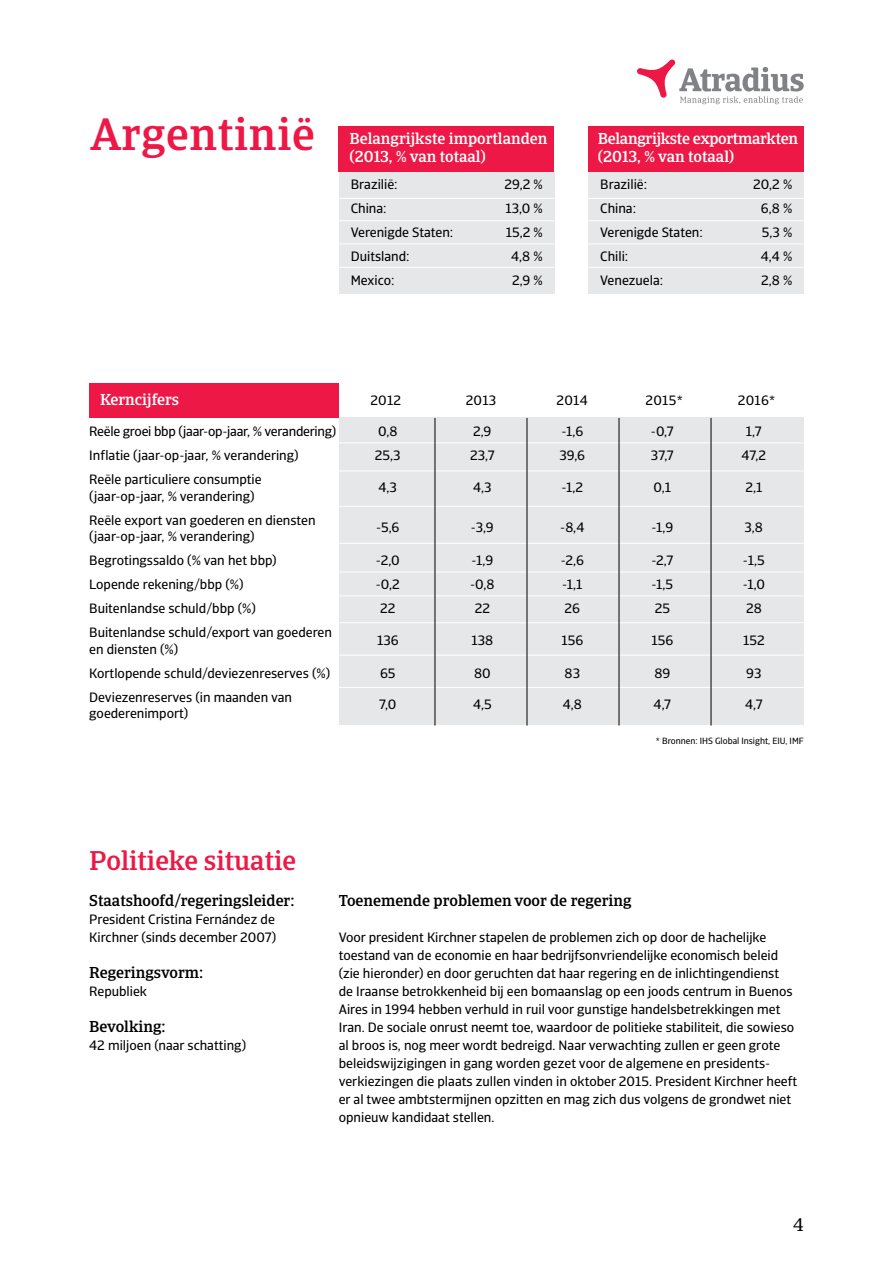
<style>
.page{position:relative;width:893px;height:1263px;background:#fff}
.page>*{position:absolute;margin:0;border:0;box-sizing:border-box;transform-origin:0 0}
.t1{font:500 45px "Catalana";letter-spacing:.015em;color:#ed1846}
.t2{font:500 27px "Catalana";color:#ed1846}
.t3{font:18px "Catalana";color:#000}
.t4{font:500 15.75px "Catalana";color:#000}
.t5{font:500 15.75px/18px "Catalana";color:#fff}
.t6{font:500 15.75px/18px "Catalana";letter-spacing:-.02em;color:#fff}
.t7{font:13.5px/18px "Catalana Sans";color:#000}
.t8{font:13.5px "Catalana Sans";letter-spacing:-.02em;color:#000}
.t9{font:9px "Catalana Sans";color:#000}
</style>
<div class="page">
<div style="left:89px;top:384px;width:250px;height:34px;background:#ed1846"></div>
<div style="left:339px;top:418px;width:465px;height:307px;background:#e6e7e8"></div>
<hr style="left:339px;top:443px;width:465px;height:1px;background:#fff">
<hr style="left:339px;top:471px;width:465px;height:1px;background:#fff">
<hr style="left:339px;top:506px;width:465px;height:1px;background:#fff">
<hr style="left:339px;top:543px;width:465px;height:1px;background:#fff">
<hr style="left:339px;top:572px;width:465px;height:1px;background:#fff">
<hr style="left:339px;top:596px;width:465px;height:1px;background:#fff">
<hr style="left:339px;top:622px;width:465px;height:1px;background:#fff">
<hr style="left:339px;top:655px;width:465px;height:1px;background:#fff">
<hr style="left:339px;top:687px;width:465px;height:1px;background:#fff">
<hr style="left:435px;top:418px;width:1px;height:307px;background:#000">
<hr style="left:527px;top:418px;width:1px;height:307px;background:#000">
<hr style="left:619px;top:418px;width:1px;height:307px;background:#000">
<hr style="left:711px;top:418px;width:1px;height:307px;background:#000">
<div style="left:339px;top:171px;width:215px;height:123px;background:#e6e7e8"></div>
<hr style="left:339px;top:198px;width:215px;height:1px;background:#fff">
<hr style="left:339px;top:221px;width:215px;height:1px;background:#fff">
<hr style="left:339px;top:244px;width:215px;height:1px;background:#fff">
<hr style="left:339px;top:267px;width:215px;height:1px;background:#fff">
<div style="left:588px;top:171px;width:216px;height:123px;background:#e6e7e8"></div>
<hr style="left:588px;top:198px;width:216px;height:1px;background:#fff">
<hr style="left:588px;top:221px;width:216px;height:1px;background:#fff">
<hr style="left:588px;top:244px;width:216px;height:1px;background:#fff">
<hr style="left:588px;top:267px;width:216px;height:1px;background:#fff">
<div style="left:339px;top:126px;width:215px;height:45px;background:#ed1846"></div>
<div style="left:588px;top:126px;width:216px;height:45px;background:#ed1846"></div>
<svg style="left:637px;top:60px;width:167px;height:44px"></svg>
<h1 class="t1" style="left:91px;top:107px;width:226px">Argentinië</h1>
<p class="t5" style="left:349px;top:130px;width:200px">Belangrijkste importlanden (2013, % van totaal)</p>
<p class="t6" style="left:598px;top:130px;width:202px">Belangrijkste exportmarkten (2013, % van totaal)</p>
<p class="t7" style="left:351px;top:175px;width:48px">Brazilië:</p>
<p class="t7" style="left:504px;top:175px;width:40px">29,2 %</p>
<p class="t7" style="left:351px;top:199px;width:37px">China:</p>
<p class="t7" style="left:505px;top:199px;width:39px">13,0 %</p>
<p class="t7" style="left:351px;top:223px;width:104px">Verenigde Staten:</p>
<p class="t7" style="left:506px;top:223px;width:39px">15,2 %</p>
<p class="t7" style="left:351px;top:247px;width:60px">Duitsland:</p>
<p class="t7" style="left:511px;top:247px;width:33px">4,8 %</p>
<p class="t7" style="left:351px;top:271px;width:45px">Mexico:</p>
<p class="t7" style="left:512px;top:271px;width:32px">2,9 %</p>
<p class="t7" style="left:600px;top:175px;width:48px">Brazilië:</p>
<p class="t7" style="left:753px;top:175px;width:41px">20,2 %</p>
<p class="t7" style="left:600px;top:199px;width:37px">China:</p>
<p class="t7" style="left:761px;top:199px;width:33px">6,8 %</p>
<p class="t7" style="left:600px;top:223px;width:104px">Verenigde Staten:</p>
<p class="t7" style="left:762px;top:223px;width:32px">5,3 %</p>
<p class="t7" style="left:600px;top:247px;width:29px">Chili:</p>
<p class="t7" style="left:761px;top:247px;width:33px">4,4 %</p>
<p class="t7" style="left:600px;top:271px;width:64px">Venezuela:</p>
<p class="t7" style="left:761px;top:271px;width:33px">2,8 %</p>
<p class="t5" style="left:100px;top:391px;width:81px">Kerncijfers</p>
<p class="t7" style="left:370px;top:392px;width:32px">2012</p>
<p class="t7" style="left:466px;top:392px;width:32px">2013</p>
<p class="t7" style="left:557px;top:392px;width:33px">2014</p>
<p class="t7" style="left:646px;top:392px;width:39px">2015*</p>
<p class="t7" style="left:738px;top:392px;width:39px">2016*</p>
<p class="t8" style="left:89px;top:423px;width:248px">Reële groei bbp (jaar-op-jaar, % verandering)</p>
<p class="t7" style="left:378px;top:423px;width:21px">0,8</p>
<p class="t7" style="left:473px;top:423px;width:20px">2,9</p>
<p class="t7" style="left:561px;top:423px;width:23px">-1,6</p>
<p class="t7" style="left:651px;top:423px;width:24px">-0,7</p>
<p class="t7" style="left:746px;top:423px;width:17px">1,7</p>
<p class="t7" style="left:89px;top:447px;width:211px">Inflatie (jaar-op-jaar, % verandering)</p>
<p class="t7" style="left:375px;top:447px;width:27px">25,3</p>
<p class="t7" style="left:470px;top:447px;width:26px">23,7</p>
<p class="t7" style="left:559px;top:447px;width:27px">39,6</p>
<p class="t7" style="left:651px;top:447px;width:24px">37,7</p>
<p class="t7" style="left:742px;top:447px;width:26px">47,2</p>
<p class="t7" style="left:89px;top:471px;width:174px">Reële particuliere consumptie</p>
<p class="t7" style="left:379px;top:478px;width:20px">4,3</p>
<p class="t7" style="left:473px;top:478px;width:20px">4,3</p>
<p class="t7" style="left:561px;top:478px;width:23px">-1,2</p>
<p class="t7" style="left:653px;top:478px;width:19px">0,1</p>
<p class="t7" style="left:745px;top:478px;width:19px">2,1</p>
<p class="t7" style="left:89px;top:484px;width:228px;line-height:24px">(jaar-op-jaar, % verandering)<br>Reële export van goederen en diensten</p>
<p class="t7" style="left:376px;top:519px;width:25px">-5,6</p>
<p class="t7" style="left:471px;top:519px;width:24px">-3,9</p>
<p class="t7" style="left:560px;top:519px;width:26px">-8,4</p>
<p class="t7" style="left:651px;top:519px;width:23px">-1,9</p>
<p class="t7" style="left:745px;top:519px;width:20px">3,8</p>
<p class="t7" style="left:89px;top:525px;width:189px;line-height:24px">(jaar-op-jaar, % verandering)<br>Begrotingssaldo (% van het bbp)</p>
<p class="t7" style="left:376px;top:552px;width:25px">-2,0</p>
<p class="t7" style="left:471px;top:552px;width:23px">-1,9</p>
<p class="t7" style="left:561px;top:552px;width:25px">-2,6</p>
<p class="t7" style="left:651px;top:552px;width:23px">-2,7</p>
<p class="t7" style="left:743px;top:552px;width:23px">-1,5</p>
<p class="t7" style="left:89px;top:576px;width:156px">Lopende rekening/bbp (%)</p>
<p class="t7" style="left:376px;top:576px;width:26px">-0,2</p>
<p class="t7" style="left:470px;top:576px;width:26px">-0,8</p>
<p class="t7" style="left:562px;top:576px;width:22px">-1,1</p>
<p class="t7" style="left:651px;top:576px;width:23px">-1,5</p>
<p class="t7" style="left:743px;top:576px;width:24px">-1,0</p>
<p class="t7" style="left:89px;top:600px;width:168px">Buitenlandse schuld/bbp (%)</p>
<p class="t7" style="left:380px;top:600px;width:17px">22</p>
<p class="t7" style="left:475px;top:600px;width:17px">22</p>
<p class="t7" style="left:565px;top:600px;width:17px">26</p>
<p class="t7" style="left:655px;top:600px;width:17px">25</p>
<p class="t7" style="left:746px;top:600px;width:17px">28</p>
<p class="t7" style="left:89px;top:624px;width:244px">Buitenlandse schuld/export van goederen</p>
<p class="t7" style="left:377px;top:631px;width:23px">136</p>
<p class="t7" style="left:471px;top:631px;width:23px">138</p>
<p class="t7" style="left:561px;top:631px;width:23px">156</p>
<p class="t7" style="left:651px;top:631px;width:23px">156</p>
<p class="t7" style="left:743px;top:631px;width:23px">152</p>
<p class="t7" style="left:89px;top:637px;width:242px;line-height:24px">en diensten (%)<br>Kortlopende schuld/deviezenreserves (%)</p>
<p class="t7" style="left:380px;top:664px;width:17px">65</p>
<p class="t7" style="left:474px;top:664px;width:18px">80</p>
<p class="t7" style="left:565px;top:664px;width:17px">83</p>
<p class="t7" style="left:654px;top:664px;width:17px">89</p>
<p class="t7" style="left:746px;top:664px;width:17px">93</p>
<p class="t7" style="left:89px;top:688px;width:204px">Deviezenreserves (in maanden van</p>
<p class="t7" style="left:89px;top:705px;width:101px">goederenimport)</p>
<h2 class="t2" style="left:89px;top:844px;width:208px">Politieke situatie</h2>
<p class="t4" style="left:89px;top:891px;width:207px">Staatshoofd/regeringsleider:</p>
<p class="t7" style="left:89px;top:910px;width:188px">President Cristina Fernández de<br>Kirchner (sinds december 2007)</p>
<p class="t4" style="left:89px;top:963px;width:115px">Regeringsvorm:</p>
<p class="t7" style="left:89px;top:982px;width:59px">Republiek</p>
<p class="t4" style="left:89px;top:1017px;width:78px">Bevolking:</p>
<p class="t7" style="left:89px;top:1036px;width:158px">42 miljoen (naar schatting)</p>
<p class="t7" style="left:379px;top:696px;width:19px">7,0</p>
<p class="t7" style="left:473px;top:696px;width:20px">4,5</p>
<p class="t7" style="left:563px;top:696px;width:21px">4,8</p>
<p class="t7" style="left:654px;top:696px;width:19px">4,7</p>
<p class="t7" style="left:745px;top:696px;width:19px">4,7</p>
<p class="t9" style="left:656px;top:735px;width:149px">* Bronnen: IHS Global Insight, EIU, IMF</p>
<p class="t4" style="left:339px;top:891px;width:294px">Toenemende problemen voor de regering</p>
<p class="t7" style="left:339px;top:928px;width:460px">Voor president Kirchner stapelen de problemen zich op door de hachelijke toestand van de economie en haar bedrijfsonvriendelijke economisch beleid (zie hieronder) en door geruchten dat haar regering en de inlichtingendienst<br>de Iraanse betrokkenheid bij een bomaanslag op een joods centrum in Buenos Aires in 1994 hebben verhuld in ruil voor gunstige handelsbetrekkingen met Iran. De sociale onrust neemt toe, waardoor de politieke stabiliteit, die sowieso al broos is, nog meer wordt bedreigd. Naar verwachting zullen er geen grote beleidswijzigingen in gang worden gezet voor de algemene en presidents&shy;verkiezingen die plaats zullen vinden in oktober 2015. President Kirchner heeft er al twee ambtstermijnen opzitten en mag zich dus volgens de grondwet niet opnieuw kandidaat stellen.</p>
<h3 class="t3" style="left:793px;top:1214px;width:12px">4</h3>
</div>
